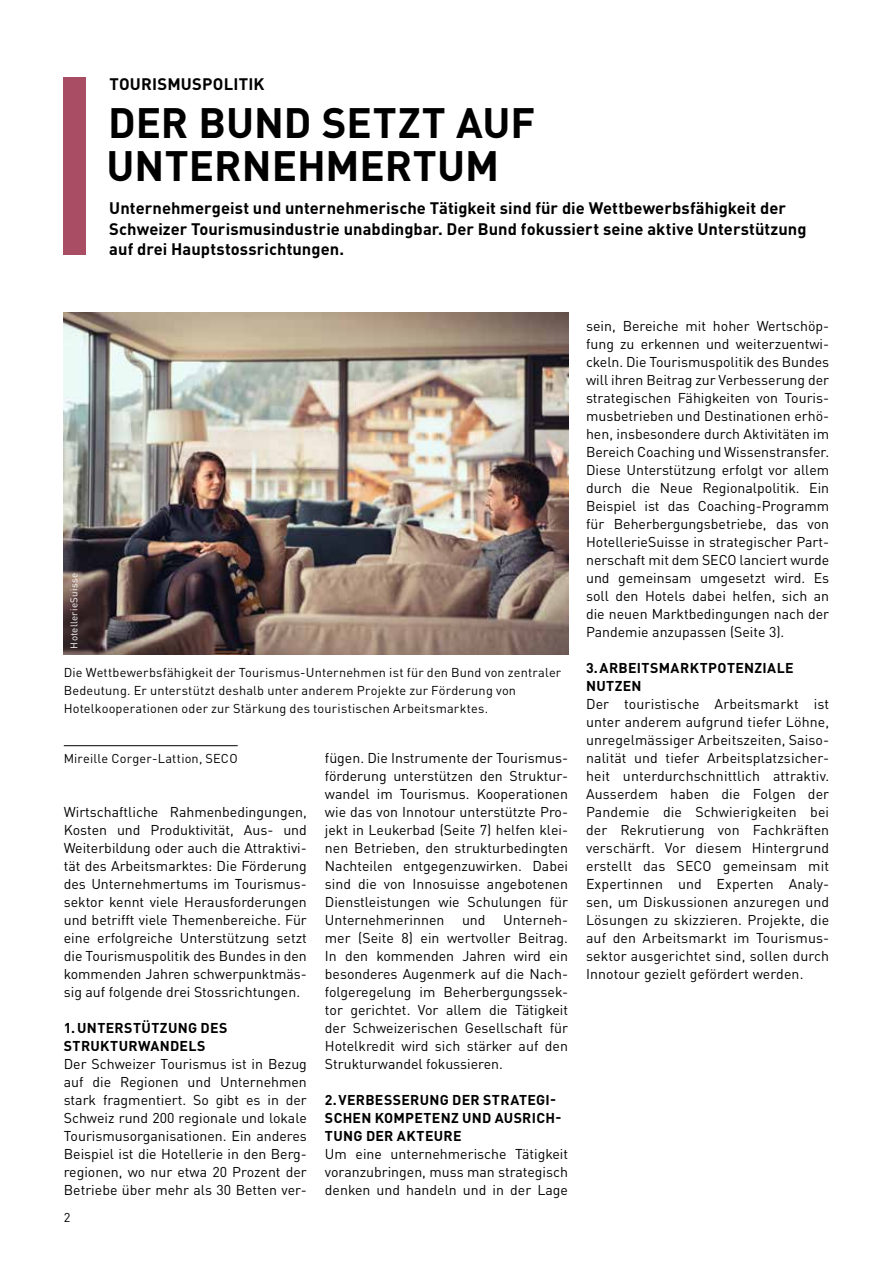
<style>
.page{position:relative;width:893px;height:1263px;background:#fff}
.page>*{position:absolute;margin:0;border:0;box-sizing:border-box;transform-origin:0 0}
.t1{font:700 42px/43.5px "DINOT";color:#000}
.t2{font:700 16.5px/20.2px "DINOT";letter-spacing:.005em;color:#000}
.t3{font:14.1px/18px "DINOT";color:#000;text-align:justify}
.t4{font:700 14.1px/18px "DINOT";letter-spacing:.02em;color:#000}
.t5{font:12.75px/18px "DINOT";letter-spacing:.015em;color:#000}
.t6{font:9.75px "DINOT";letter-spacing:.025em;color:#fff}
</style>
<div class="page">
<img style="left:64px;top:313px;width:504px;height:342px">
<hr style="left:64px;top:745px;width:174px;height:1px;background:#000">
<div style="left:64px;top:78px;width:22px;height:177px;background:#a84d63"></div>
<p class="t2" style="left:109px;top:73px;width:157px">TOURISMUSPOLITIK</p>
<h1 class="t1" style="left:106px;top:97px;width:430px">DER BUND SETZT AUF<br>UNTERNEHMERTUM</h1>
<p class="t2" style="left:109px;top:197px;width:699px">Unternehmergeist und unternehmerische Tätigkeit sind für die Wettbewerbsfähigkeit der<br>Schweizer Tourismusindustrie unabdingbar. Der Bund fokussiert seine aktive Unterstützung auf drei Hauptstossrichtungen.</p>
<p class="t6" style="left:67px;top:648px;width:77px;rotate:-90deg">HotellerieSuisse</p>
<p class="t5" style="left:64px;top:663px;width:499px">Die Wettbewerbsfähigkeit der Tourismus-Unternehmen ist für den Bund von zentraler<br>Bedeutung. Er unterstützt deshalb unter anderem Projekte zur Förderung von<br>Hotelkooperationen oder zur Stärkung des touristischen Arbeitsmarktes.</p>
<p class="t5" style="left:64px;top:748px;width:175px">Mireille Corger-Lattion, SECO</p>
<p class="t3" style="left:64px;top:801px;width:245px">Wirtschaftliche Rahmenbedingungen, Kosten und Produktivität, Aus- und Weiterbildung oder auch die Attraktivi&shy;tät des Arbeitsmarktes: Die Förderung des Unternehmertums im Tourismus&shy;sektor kennt viele Herausforderungen und betrifft viele Themenbereiche. Für eine erfolgreiche Unterstützung setzt die Tourismuspolitik des Bundes in den kommenden Jahren schwerpunktmäs&shy;sig auf folgende drei Stossrichtungen.</p>
<p class="t4" style="left:64px;top:1017px;width:165px">1.UNTERSTÜTZUNG DES<br>STRUKTURWANDELS</p>
<p class="t3" style="left:64px;top:1054px;width:245px">Der Schweizer Tourismus ist in Bezug auf die Regionen und Unternehmen stark fragmentiert. So gibt es in der Schweiz rund 200 regionale und lokale Tourismusorganisationen. Ein anderes Beispiel ist die Hotellerie in den Berg&shy;regionen, wo nur etwa 20 Prozent der Betriebe über mehr als 30 Betten ver-</p>
<p class="t5" style="left:64px;top:1207px;width:8px">2</p>
<p class="t3" style="left:325px;top:747px;width:245px">fügen. Die Instrumente der Tourismus&shy;förderung unterstützen den Struktur&shy;wandel im Tourismus. Kooperationen wie das von Innotour unterstützte Pro&shy;jekt in Leukerbad (Seite 7) helfen klei&shy;nen Betrieben, den strukturbedingten Nachteilen entgegenzuwirken. Dabei sind die von Innosuisse angebotenen Dienstleistungen wie Schulungen für Unternehmerinnen und Unterneh&shy;mer (Seite 8) ein wertvoller Beitrag.<br>In den kommenden Jahren wird ein besonderes Augenmerk auf die Nach&shy;folgeregelung im Beherbergungssek&shy;tor gerichtet. Vor allem die Tätigkeit der Schweizerischen Gesellschaft für Hotelkredit wird sich stärker auf den Strukturwandel fokussieren.</p>
<p class="t4" style="left:325px;top:1089px;width:238px">2.VERBESSERUNG DER STRATEGI-<br>SCHEN KOMPETENZ UND AUSRICH-<br>TUNG DER AKTEURE</p>
<p class="t3" style="left:325px;top:1144px;width:245px">Um eine unternehmerische Tätigkeit voranzubringen, muss man strategisch denken und handeln und in der Lage</p>
<p class="t3" style="left:586px;top:316px;width:245px">sein, Bereiche mit hoher Wertschöp&shy;fung zu erkennen und weiterzuentwi&shy;ckeln. Die Tourismuspolitik des Bundes will ihren Beitrag zur Verbesserung der strategischen Fähigkeiten von Touris&shy;musbetrieben und Destinationen erhö&shy;hen, insbesondere durch Aktivitäten im Bereich Coaching und Wissenstransfer.<br>Diese Unterstützung erfolgt vor allem durch die Neue Regionalpolitik. Ein Beispiel ist das Coaching-Programm für Beherbergungsbetriebe, das von HotellerieSuisse in strategischer Part&shy;nerschaft mit dem SECO lanciert wurde und gemeinsam umgesetzt wird. Es soll den Hotels dabei helfen, sich an die neuen Marktbedingungen nach der Pandemie anzupassen (Seite 3).</p>
<p class="t4" style="left:586px;top:657px;width:209px">3.ARBEITSMARKTPOTENZIALE<br>NUTZEN</p>
<p class="t3" style="left:586px;top:694px;width:245px">Der touristische Arbeitsmarkt ist unter anderem aufgrund tiefer Löhne, unregelmässiger Arbeitszeiten, Saiso&shy;nalität und tiefer Arbeitsplatzsicher&shy;heit unterdurchschnittlich attraktiv.<br>Ausserdem haben die Folgen der Pandemie die Schwierigkeiten bei der Rekrutierung von Fachkräften verschärft. Vor diesem Hintergrund erstellt das SECO gemeinsam mit Expertinnen und Experten Analy&shy;sen, um Diskussionen anzuregen und Lösungen zu skizzieren. Projekte, die auf den Arbeitsmarkt im Tourismus&shy;sektor ausgerichtet sind, sollen durch Innotour gezielt gefördert werden.</p>
</div>
